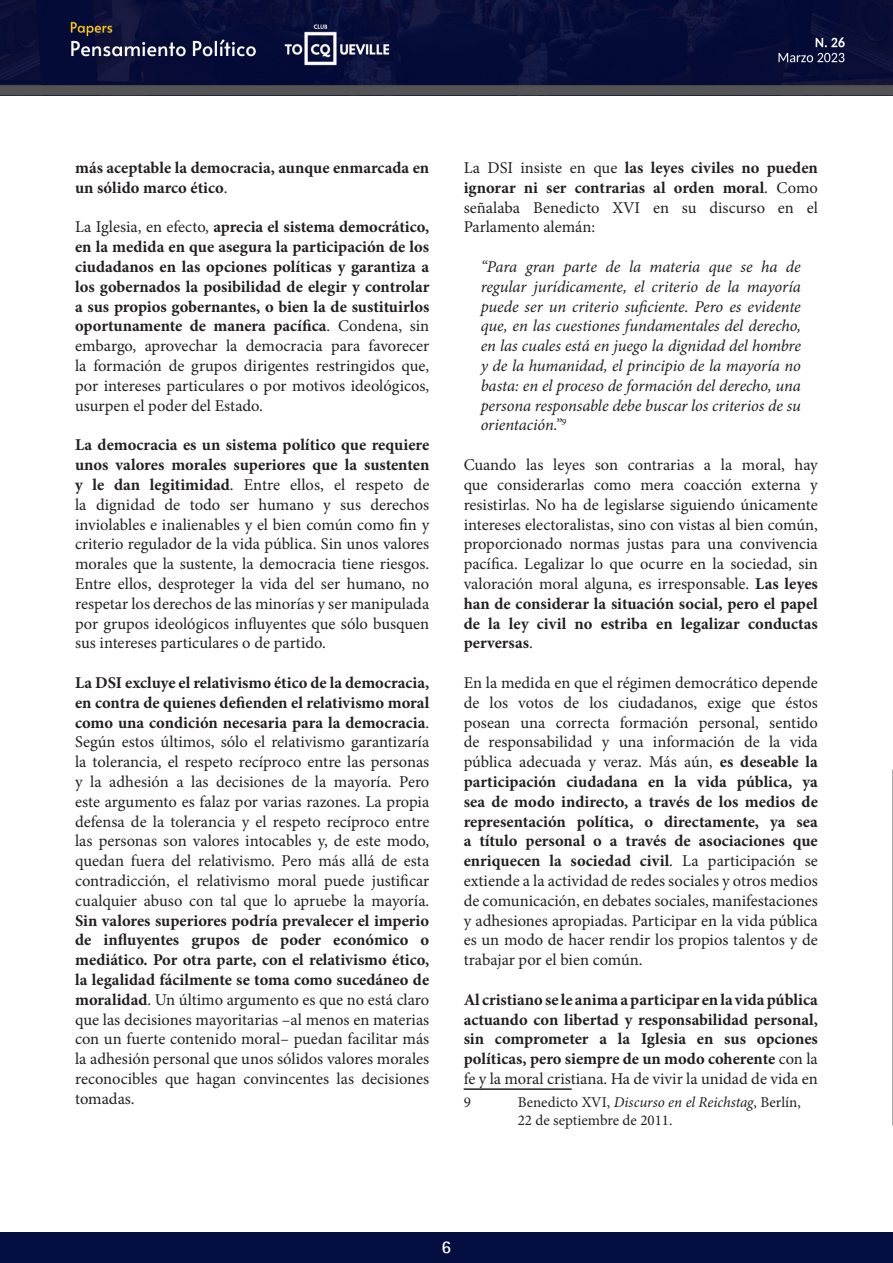
<style>
.page{position:relative;width:893px;height:1263px;background:#fff}
.page>*{position:absolute;margin:0;border:0;box-sizing:border-box;transform-origin:0 0}
.t1{font:700 18px "AT Rotis Sans Serif";color:#fff}
.t2{font:16.5px/19.8px "Minion Pro";color:#231f20;text-align:justify}
.t3{font:700 16.5px/19.8px "Minion Pro";color:#231f20;text-align:justify}
.t4{font:italic 16.5px/19.8px "Minion Pro";letter-spacing:-.005em;color:#231f20;text-align:justify}
.t5{font:15px/18px "Minion Pro";color:#231f20}
.s1{font-weight:400}
.s2{font-weight:700}
.s3{font-style:italic}
</style>
<div class="page">
<hr style="left:464px;top:1088px;width:108px;height:2px;background:#231f20">
<img style="left:0;top:0;width:893px;height:95px">
<div style="left:1px;top:1232px;width:892px;height:31px;background:#050e40"></div>
<svg style="left:892px;top:769px;width:1px;height:356px"></svg>
<p class="t3" style="left:75px;top:158px;width:356px">más aceptable la democracia, aunque enmarcada en un sólido marco ético<span class="s1">.</span></p>
<p class="t3" style="left:75px;top:217px;width:356px"><span class="s1">La Iglesia, en efecto,</span> aprecia el sistema democrático, en la medida en que asegura la participación de los ciudadanos en las opciones políticas y garantiza a los gobernados la posibilidad de elegir y controlar a sus propios gobernantes, o bien la de sustituirlos oportunamente de manera pacífica<span class="s1">. Condena, sin embargo, aprovechar la democracia para favorecer la formación de grupos dirigentes restringidos que, por intereses particulares o por motivos ideológicos, usurpen el poder del Estado.</span></p>
<p class="t2" style="left:75px;top:435px;width:356px"><span class="s2">La democracia es un sistema político que requiere unos valores morales superiores que la sustenten y le dan legitimidad</span>. Entre ellos, el respeto de la dignidad de todo ser humano y sus derechos inviolables e inalienables y el bien común como fin y criterio regulador de la vida pública. Sin unos valores morales que la sustente, la democracia tiene riesgos.<br>Entre ellos, desproteger la vida del ser humano, no respetar los derechos de las minorías y ser manipulada por grupos ideológicos influyentes que sólo busquen sus intereses particulares o de partido.</p>
<p class="t2" style="left:75px;top:673px;width:356px"><span class="s2">La DSI excluye el relativismo ético de la democracia, en contra de quienes defienden el relativismo moral como una condición necesaria para la democracia</span>.<br>Según estos últimos, sólo el relativismo garantizaría la tolerancia, el respeto recíproco entre las personas y la adhesión a las decisiones de la mayoría. Pero este argumento es falaz por varias razones. La propia defensa de la tolerancia y el respeto recíproco entre las personas son valores intocables y, de este modo, quedan fuera del relativismo. Pero más allá de esta contradicción, el relativismo moral puede justificar cualquier abuso con tal que lo apruebe la mayoría.<br><span class="s2">Sin valores superiores podría prevalecer el imperio de influyentes grupos de poder económico o mediático. Por otra parte, con el relativismo ético, la legalidad fácilmente se toma como sucedáneo de moralidad</span>. Un último argumento es que no está claro que las decisiones mayoritarias –al menos en materias con un fuerte contenido moral– puedan facilitar más la adhesión personal que unos sólidos valores morales reconocibles que hagan convincentes las decisiones tomadas.</p>
<p class="t2" style="left:464px;top:158px;width:356px">La DSI insiste en que <span class="s2">las leyes civiles no pueden ignorar ni ser contrarias al orden moral</span>. Como señalaba Benedicto XVI en su discurso en el Parlamento alemán:</p>
<p class="t4" style="left:481px;top:257px;width:322px">“Para gran parte de la materia que se ha de regular jurídicamente, el criterio de la mayoría puede ser un criterio suficiente. Pero es evidente que, en las cuestiones fundamentales del derecho, en las cuales está en juego la dignidad del hombre y de la humanidad, el principio de la mayoría no basta: en el proceso de formación del derecho, una persona responsable debe buscar los criterios de su orientación.”<sup>9</sup></p>
<p class="t2" style="left:464px;top:455px;width:356px">Cuando las leyes son contrarias a la moral, hay que considerarlas como mera coacción externa y resistirlas. No ha de legislarse siguiendo únicamente intereses electoralistas, sino con vistas al bien común, proporcionado normas justas para una convivencia pacífica. Legalizar lo que ocurre en la sociedad, sin valoración moral alguna, es irresponsable. <span class="s2">Las leyes han de considerar la situación social, pero el papel de la ley civil no estriba en legalizar conductas perversas</span>.</p>
<p class="t2" style="left:464px;top:673px;width:356px">En la medida en que el régimen democrático depende de los votos de los ciudadanos, exige que éstos posean una correcta formación personal, sentido de responsabilidad y una información de la vida pública adecuada y veraz. Más aún, <span class="s2">es deseable la participación ciudadana en la vida pública, ya sea de modo indirecto, a través de los medios de representación política, o directamente, ya sea a título personal o a través de asociaciones que enriquecen la sociedad civil</span>. La participación se extiende a la actividad de redes sociales y otros medios de comunicación, en debates sociales, manifestaciones y adhesiones apropiadas. Participar en la vida pública es un modo de hacer rendir los propios talentos y de trabajar por el bien común.</p>
<p class="t3" style="left:464px;top:989px;width:356px">Al cristiano se le anima a participar en la vida pública actuando con libertad y responsabilidad personal, sin comprometer a la Iglesia en sus opciones políticas, pero siempre de un modo coherente <span class="s1">con la fe y la moral cristiana. Ha de vivir la unidad de vida en</span></p>
<p class="t5" style="left:464px;top:1093px;width:9px">9</p>
<p class="t5" style="left:518px;top:1093px;width:285px">Benedicto XVI, <span class="s3">Discurso en el Reichstag</span>, Berlín,<br>22 de septiembre de 2011.</p>
<p class="t1" style="left:442px;top:1235px;width:11px">6</p>
</div>
